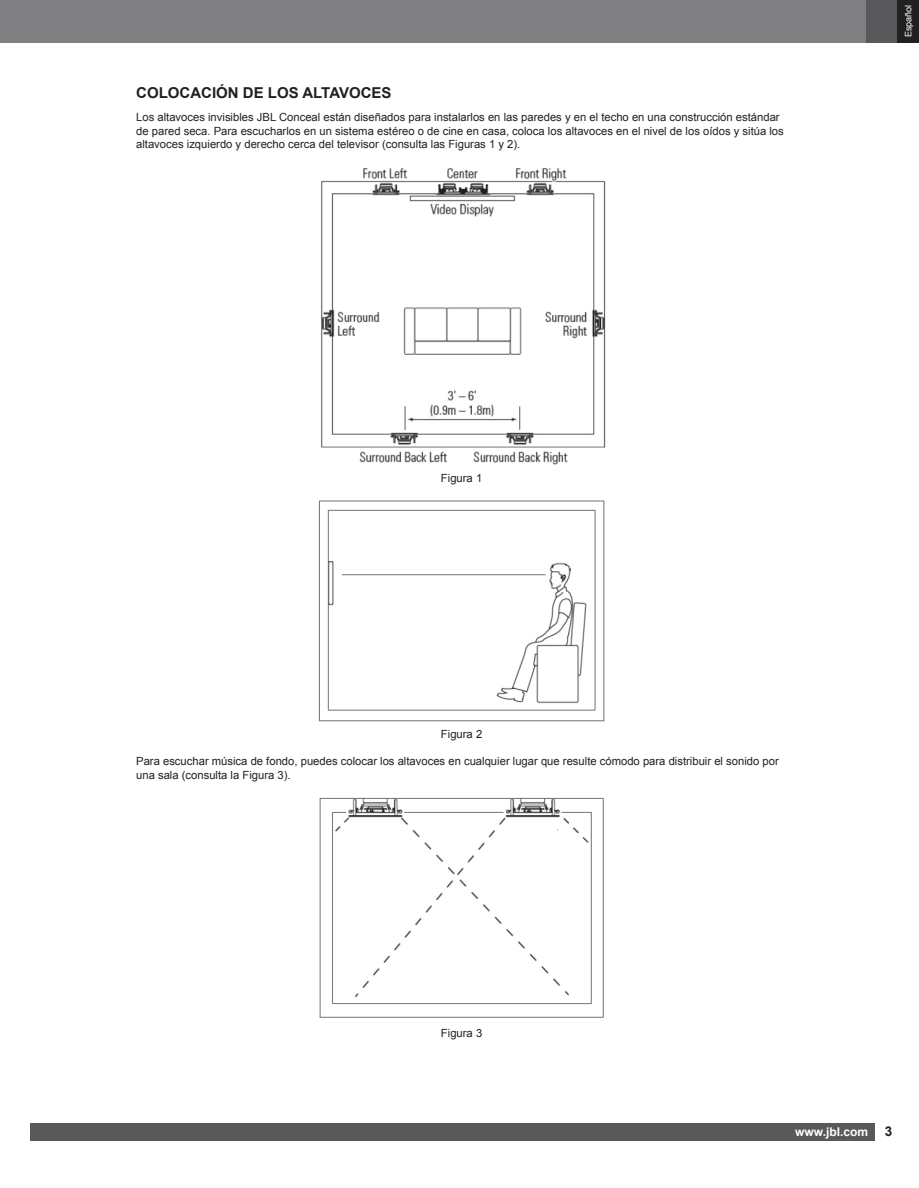
<style>
.page{position:relative;width:919px;height:1188px;background:#fff}
.page>*{position:absolute;margin:0;border:0;box-sizing:border-box;transform-origin:0 0}
.Title_1{font:700 15px "Arial";color:#231f20}
.t1{font:700 13.5px "Arial";color:#231f20}
.t2{font:700 12px "Arial";color:#fff}
.t3{font:11.25px/13.5px "Arial";color:#231f20}
.t4{font:9px "Arial";color:#fff}
</style>
<div class="page">
<div style="left:0;top:0;width:865px;height:42px;background:#808082"></div>
<div style="left:865px;top:0;width:32px;height:42px;background:#59595c"></div>
<div style="left:897px;top:0;width:21px;height:42px;background:#211f1f"></div>
<div style="left:30px;top:1123px;width:844px;height:18px;background:#59595c"></div>
<img style="left:321px;top:168px;width:285px;height:297px">
<img style="left:318px;top:500px;width:286px;height:222px">
<img style="left:319px;top:797px;width:285px;height:221px">
<p class="Title_1" style="left:136px;top:83px;width:257px">COLOCACIÓN DE LOS ALTAVOCES</p>
<p class="t3" style="left:136px;top:111px;width:649px">Los altavoces invisibles JBL Conceal están diseñados para instalarlos en las paredes y en el techo en una construcción estándar de pared seca. Para escucharlos en un sistema estéreo o de cine en casa, coloca los altavoces en el nivel de los oídos y sitúa los altavoces izquierdo y derecho cerca del televisor (consulta las Figuras 1 y 2).</p>
<p class="t4" style="left:902px;top:37px;width:34px;rotate:-90deg">Español</p>
<p class="t3" style="left:441px;top:471px;width:43px">Figura 1</p>
<p class="t3" style="left:441px;top:728px;width:43px">Figura 2</p>
<p class="t3" style="left:136px;top:755px;width:644px">Para escuchar música de fondo, puedes colocar los altavoces en cualquier lugar que resulte cómodo para distribuir el sonido por una sala (consulta la Figura 3).</p>
<p class="t3" style="left:441px;top:1026px;width:43px">Figura 3</p>
<p class="t2" style="left:795px;top:1123px;width:74px">www.jbl.com</p>
<p class="t1" style="left:884px;top:1122px;width:9px">3</p>
</div>
